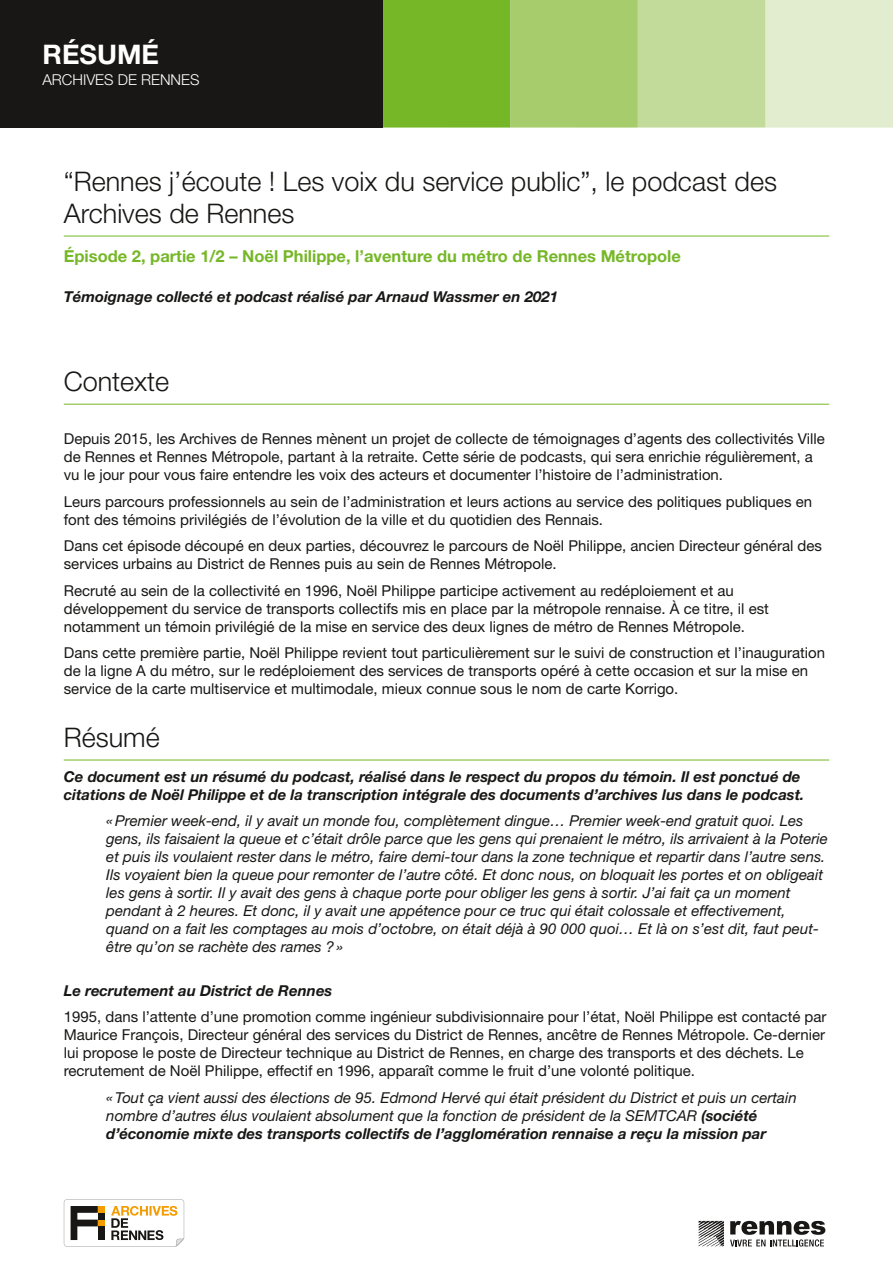
<style>
.page{position:relative;width:893px;height:1263px;background:#fff}
.page>*{position:absolute;margin:0;border:0;box-sizing:border-box;transform-origin:0 0}
.t1{font:300 27px/31.5px "Helvetica Neue";color:#181716}
.t2{font:700 27px "Helvetica Neue";color:#fff}
.t3{font:700 16.5px "Helvetica Neue";color:#75b726}
.t4{font:15px/18px "Helvetica Neue";color:#181716}
.t5{font:italic 15px/18px "Helvetica Neue";color:#181716}
.t6{font:italic 700 15px/18px "Helvetica Neue";color:#181716}
.t7{font:300 15px "Helvetica Neue";color:#fff}
.s1{font-weight:700}
</style>
<div class="page">
<div style="left:765px;top:0;width:128px;height:128px;background:#e2edcf"></div>
<div style="left:638px;top:0;width:127px;height:128px;background:#c3db9a"></div>
<div style="left:510px;top:0;width:128px;height:128px;background:#a7cc6c"></div>
<div style="left:383px;top:0;width:127px;height:128px;background:#75b726"></div>
<div style="left:0;top:0;width:383px;height:128px;background:#181716"></div>
<svg style="left:64px;top:1199px;width:120px;height:48px"></svg>
<div style="left:98px;top:1226px;width:7px;height:14px;background:#181716"></div>
<div style="left:98px;top:1213px;width:7px;height:6px;background:#181716"></div>
<svg style="left:699px;top:1221px;width:25px;height:25px"></svg>
<svg style="left:730px;top:1221px;width:95px;height:25px"></svg>
<hr style="left:64px;top:236px;width:765px;height:1px;background:#75b726">
<hr style="left:64px;top:404px;width:765px;height:1px;background:#75b726">
<hr style="left:64px;top:760px;width:765px;height:1px;background:#75b726">
<h1 class="t2" style="left:43px;top:37px;width:118px">RÉSUMÉ</h1>
<p class="t7" style="left:43px;top:70px;width:159px">ARCHIVES DE RENNES</p>
<h1 class="t1" style="left:64px;top:165px;width:715px">“Rennes j’écoute ! Les voix du service public”, le podcast des<br>Archives de Rennes</h1>
<p class="t3" style="left:64px;top:246px;width:619px">Épisode 2, partie 1/2 – Noël Philippe, l’aventure du métro de Rennes Métropole</p>
<p class="t6" style="left:64px;top:287px;width:496px">Témoignage collecté et podcast réalisé par Arnaud Wassmer en 2021</p>
<h1 class="t1" style="left:64px;top:365px;width:107px">Contexte</h1>
<p class="t4" style="left:64px;top:429px;width:763px">Depuis 2015, les Archives de Rennes mènent un projet de collecte de témoignages d’agents des collectivités Ville de Rennes et Rennes Métropole, partant à la retraite. Cette série de podcasts, qui sera enrichie régulièrement, a vu le jour pour vous faire entendre les voix des acteurs et documenter l’histoire de l’administration.</p>
<p class="t4" style="left:64px;top:492px;width:750px">Leurs parcours professionnels au sein de l’administration et leurs actions au service des politiques publiques en font des témoins privilégiés de l’évolution de la ville et du quotidien des Rennais.</p>
<p class="t4" style="left:64px;top:536px;width:760px">Dans cet épisode découpé en deux parties, découvrez le parcours de Noël Philippe, ancien Directeur général des services urbains au District de Rennes puis au sein de Rennes Métropole.</p>
<p class="t4" style="left:64px;top:581px;width:707px">Recruté au sein de la collectivité en 1996, Noël Philippe participe activement au redéploiement et au développement du service de transports collectifs mis en place par la métropole rennaise. À ce titre, il est notamment un témoin privilégié de la mise en service des deux lignes de métro de Rennes Métropole.</p>
<p class="t4" style="left:64px;top:643px;width:763px">Dans cette première partie, Noël Philippe revient tout particulièrement sur le suivi de construction et l’inauguration de la ligne A du métro, sur le redéploiement des services de transports opéré à cette occasion et sur la mise en service de la carte multiservice et multimodale, mieux connue sous le nom de carte Korrigo.</p>
<h1 class="t1" style="left:64px;top:721px;width:98px">Résumé</h1>
<p class="t6" style="left:64px;top:767px;width:742px">Ce document est un résumé du podcast, réalisé dans le respect du propos du témoin. Il est ponctué de citations de Noël Philippe et de la transcription intégrale des documents d’archives lus dans le podcast.</p>
<p class="t5" style="left:106px;top:812px;width:723px">«Premier week-end, il y avait un monde fou, complètement dingue… Premier week-end gratuit quoi. Les gens, ils faisaient la queue et c’était drôle parce que les gens qui prenaient le métro, ils arrivaient à la Poterie et puis ils voulaient rester dans le métro, faire demi-tour dans la zone technique et repartir dans l’autre sens.<br>Ils voyaient bien la queue pour remonter de l’autre côté. Et donc nous, on bloquait les portes et on obligeait les gens à sortir. Il y avait des gens à chaque porte pour obliger les gens à sortir. J’ai fait ça un moment pendant à 2 heures. Et donc, il y avait une appétence pour ce truc qui était colossale et effectivement, quand on a fait les comptages au mois d’octobre, on était déjà à 90 000 quoi… Et là on s’est dit, faut peut&shy;être qu’on se rachète des rames ?»</p>
<p class="t6" style="left:64px;top:981px;width:270px">Le recrutement au District de Rennes</p>
<p class="t4" style="left:64px;top:1008px;width:764px">1995, dans l’attente d’une promotion comme ingénieur subdivisionnaire pour l’état, Noël Philippe est contacté par Maurice François, Directeur général des services du District de Rennes, ancêtre de Rennes Métropole. Ce-dernier lui propose le poste de Directeur technique au District de Rennes, en charge des transports et des déchets. Le recrutement de Noël Philippe, effectif en 1996, apparaît comme le fruit d’une volonté politique.</p>
<p class="t5" style="left:106px;top:1088px;width:692px">«Tout ça vient aussi des élections de 95. Edmond Hervé qui était président du District et puis un certain nombre d’autres élus voulaient absolument que la fonction de président de la SEMTCAR <span class="s1">(société d’économie mixte des transports collectifs de l’agglomération rennaise a reçu la mission par</span></p>
</div>
